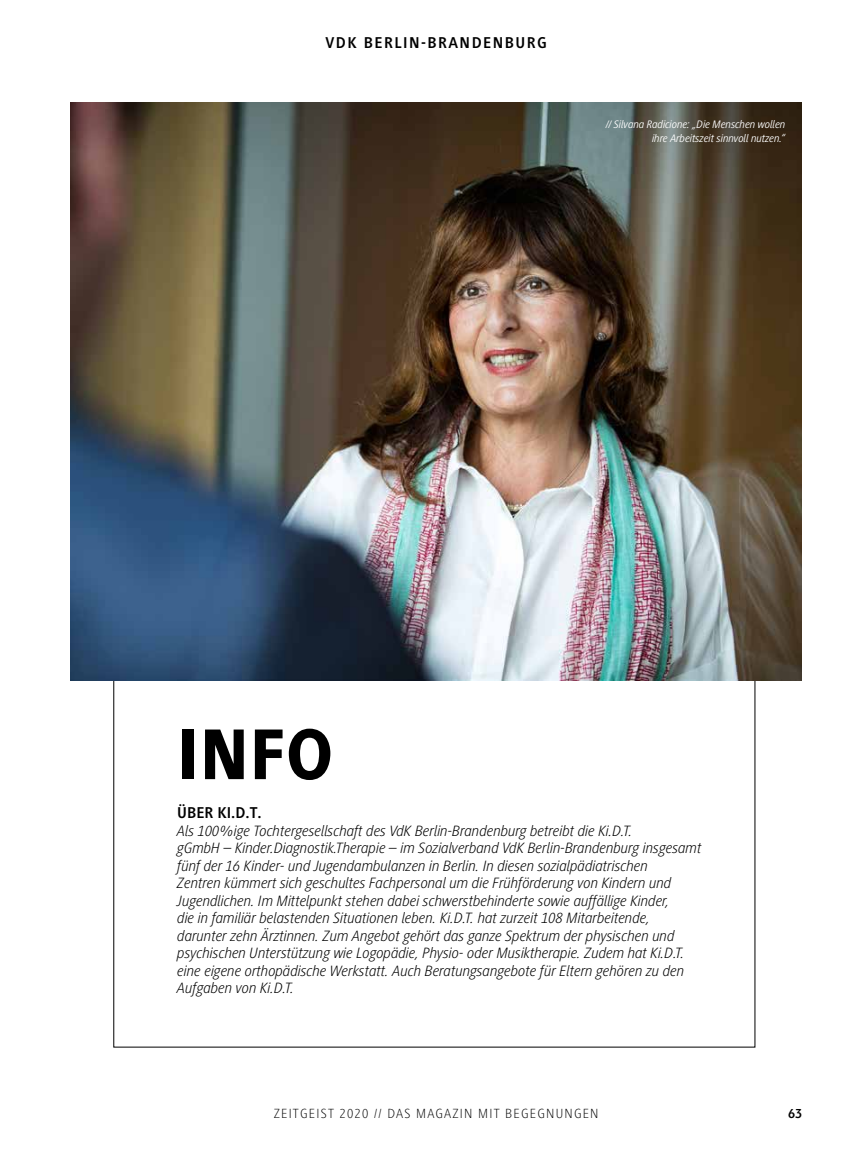
<style>
.page{position:relative;width:851px;height:1152px;background:#fff}
.page>*{position:absolute;margin:0;border:0;box-sizing:border-box;transform-origin:0 0}
.t1{font:800 74.38px "Generis Sans Std";color:#000}
.t2{font:700 16.25px "Generis Sans Std";letter-spacing:.09em;color:#000}
.t3{font:italic 300 15.5px/17.5px "Generis Sans Std";color:#000}
.t4{font:100 13.75px "Generis Sans Std";letter-spacing:.09em;color:#000}
.t5{font:700 13.75px "Generis Sans Std";color:#000}
.t6{font:italic 11.25px/13.8px "Generis Sans Std";letter-spacing:-.01em;color:#fff;text-align:right}
</style>
<div class="page">
<img style="left:71px;top:102px;width:730px;height:578px">
<p class="t2" style="left:325px;top:33px;width:223px">VDK BERLIN-BRANDENBURG</p>
<p class="t6" style="left:606px;top:118px;width:181px">// Silvana Radicione: „Die Menschen wollen ihre Arbeitszeit sinnvoll nutzen.“</p>
<h1 class="t1" style="left:177px;top:713px;width:158px">INFO</h1>
<p class="t2" style="left:177px;top:804px;width:86px">ÜBER KI.D.T.</p>
<p class="t3" style="left:177px;top:822px;width:525px">Als 100%ige Tochtergesellschaft des VdK Berlin-Brandenburg betreibt die Ki.D.T.<br>gGmbH – Kinder.Diagnostik.Therapie – im Sozialverband VdK Berlin-Brandenburg insgesamt fünf der 16 Kinder- und Jugendambulanzen in Berlin. In diesen sozialpädiatrischen<br>Zentren kümmert sich geschultes Fachpersonal um die Frühförderung von Kindern und Jugendlichen. Im Mittelpunkt stehen dabei schwerstbehinderte sowie auffällige Kinder,<br>die in familiär belastenden Situationen leben. Ki.D.T. hat zurzeit 108 Mitarbeitende, darunter zehn Ärztinnen. Zum Angebot gehört das ganze Spektrum der physischen und psychischen Unterstützung wie Logopädie, Physio- oder Musiktherapie. Zudem hat Ki.D.T. eine eigene orthopädische Werkstatt. Auch Beratungsangebote für Eltern gehören zu den Aufgaben von Ki.D.T.</p>
<p class="t4" style="left:273px;top:1105px;width:326px">ZEITGEIST 2020 // DAS MAGAZIN MIT BEGEGNUNGEN</p>
<p class="t5" style="left:787px;top:1105px;width:16px">63</p>
</div>
